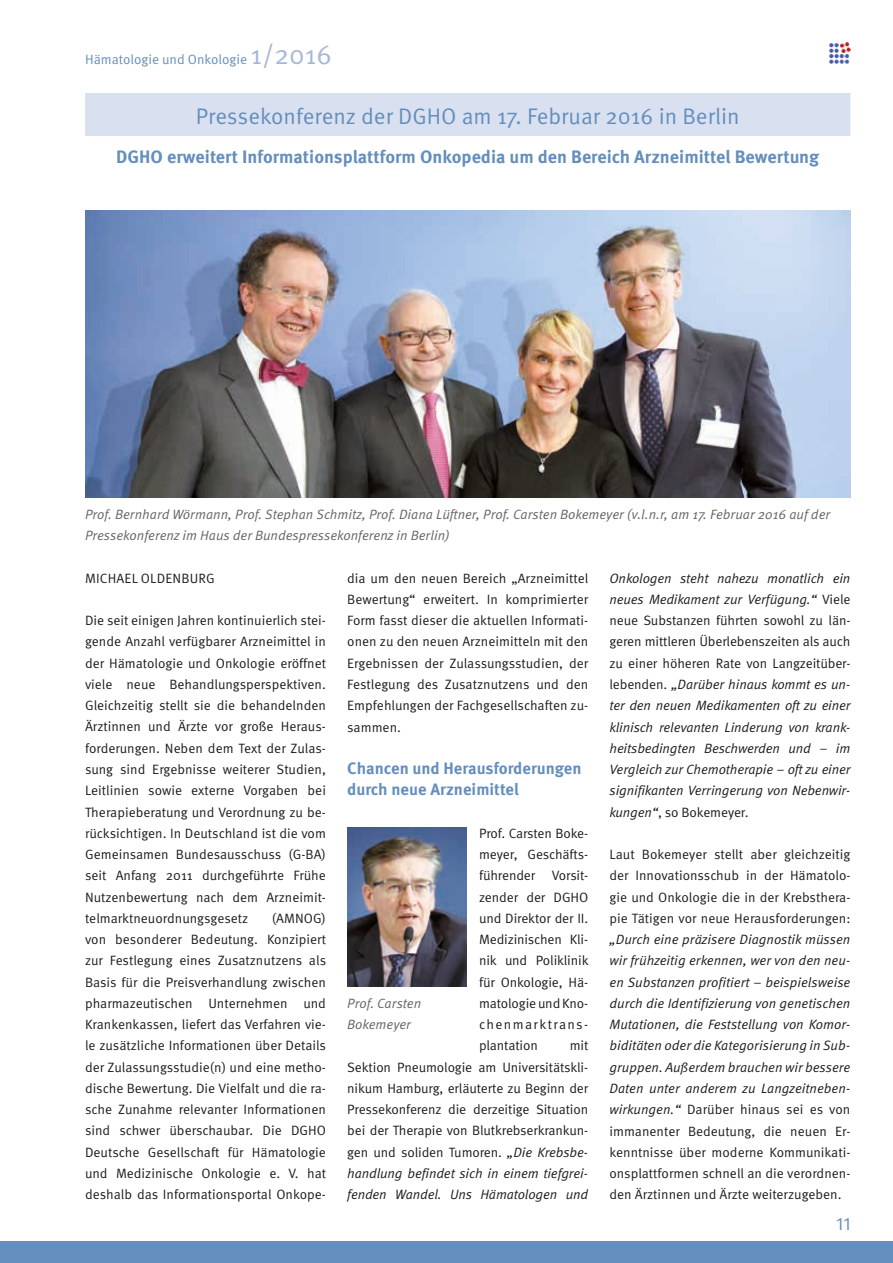
<style>
.page{position:relative;width:893px;height:1263px;background:#fff}
.page>*{position:absolute;margin:0;border:0;box-sizing:border-box;transform-origin:0 0}
.t1{font:22.5px "Meta Pro";color:#648ebd}
.t2{font:700 18px "Meta Pro";color:#648ebd}
.t3{font:18px "Meta Pro";color:#648ebd}
.t4{font:700 16.5px/21.3px "Meta Pro";color:#648ebd}
.t5{font:13.5px/21.3px "Meta Pro";letter-spacing:-.005em;color:#1d1d1b;text-align:justify}
.t6{font:italic 13.5px/21.3px "Meta Pro";letter-spacing:-.01em;color:#1d1d1b;text-align:justify}
.t7{font:italic 13.5px/21.3px "Meta Pro";color:#646463}
.t8{font:13.5px "Meta Pro";color:#648ebd}
.s1{font-size:27px;color:#a4b9d9}
.s2{font-style:italic}
.s3{font-style:normal}
</style>
<div class="page">
<div style="left:0;top:1242px;width:893px;height:21px;background:#648ebd"></div>
<img style="left:829px;top:43px;width:21px;height:21px">
<hr style="left:85px;top:93px;width:765px;height:1px;background:#d9e1f0">
<div style="left:85px;top:94px;width:765px;height:42px;background:#d9e1f0"></div>
<img style="left:85px;top:210px;width:765px;height:287px">
<img style="left:347px;top:827px;width:119px;height:159px">
<p class="t8" style="left:85px;top:51px;width:249px">Hämatologie und Onkologie <span class="s1">1/2016</span></p>
<h1 class="t1" style="left:196px;top:102px;width:545px">Pressekonferenz der DGHO am 17. Februar 2016 in Berlin</h1>
<h2 class="t2" style="left:116px;top:145px;width:705px">DGHO erweitert Informationsplattform Onkopedia um den Bereich Arzneimittel Bewertung</h2>
<p class="t7" style="left:85px;top:504px;width:747px">Prof. Bernhard Wörmann, Prof. Stephan Schmitz, Prof. Diana Lüftner, Prof. Carsten Bokemeyer (v.l.n.r, am 17. Februar 2016 auf der<br>Pressekonferenz im Haus der Bundespressekonferenz in Berlin)</p>
<p class="t5" style="left:85px;top:567px;width:131px">MICHAEL OLDENBURG</p>
<p class="t5" style="left:85px;top:610px;width:243px">Die seit einigen Jahren kontinuierlich stei&shy;gende Anzahl verfügbarer Arzneimittel in der Hämatologie und Onkologie eröffnet viele neue Behandlungsperspektiven.<br>Gleichzeitig stellt sie die behandelnden Ärztinnen und Ärzte vor große Heraus&shy;forderungen. Neben dem Text der Zulas&shy;sung sind Ergebnisse weiterer Studien, Leitlinien sowie externe Vorgaben bei Therapieberatung und Verordnung zu be&shy;rücksichtigen. In Deutschland ist die vom Gemeinsamen Bundesausschuss (G-BA) seit Anfang 2011 durchgeführte Frühe Nutzenbewertung nach dem Arzneimit&shy;telmarktneuordnungsgesetz</p>
<p class="t5" style="left:85px;top:908px;width:243px;text-indent:187px">(AMNOG) von besonderer Bedeutung. Konzipiert zur Festlegung eines Zusatznutzens als Basis für die Preisverhandlung zwischen pharmazeutischen Unternehmen und Krankenkassen, liefert das Verfahren vie&shy;le zusätzliche Informationen über Details der Zulassungsstudie(n) und eine metho&shy;dische Bewertung. Die Vielfalt und die ra&shy;sche Zunahme relevanter Informationen sind schwer überschaubar. Die DGHO Deutsche Gesellschaft für Hämatologie und Medizinische Onkologie e. V. hat deshalb das Informationsportal Onkope-</p>
<p class="t5" style="left:347px;top:567px;width:243px">dia um den neuen Bereich „Arzneimittel Bewertung“ erweitert. In komprimierter Form fasst dieser die aktuellen Informati&shy;onen zu den neuen Arzneimitteln mit den Ergebnissen der Zulassungsstudien, der Festlegung des Zusatznutzens und den Empfehlungen der Fachgesellschaften zu&shy;sammen.</p>
<p class="t4" style="left:347px;top:758px;width:236px">Chancen und Herausforderungen durch neue Arzneimittel</p>
<p class="t5" style="left:479px;top:822px;width:111px">Prof. Carsten Boke&shy;meyer, Geschäfts&shy;führender Vorsit&shy;zender der DGHO und Direktor der II.<br>Medizinischen Kli&shy;nik und Poliklinik für Onkologie, Hä&shy;matologie und Kno&shy;chenmarktrans&shy;plantation</p>
<p class="t7" style="left:347px;top:993px;width:75px">Prof. Carsten<br>Bokemeyer</p>
<p class="t5" style="left:347px;top:1035px;width:243px;text-indent:222px">mit Sektion Pneumologie am Universitätskli&shy;nikum Hamburg, erläuterte zu Beginn der Pressekonferenz die derzeitige Situation bei der Therapie von Blutkrebserkrankun&shy;gen und soliden Tumoren. <span class="s2">„Die Krebsbe&shy;handlung befindet sich in einem tiefgrei&shy;fenden Wandel. Uns Hämatologen und</span></p>
<p class="t6" style="left:609px;top:568px;width:243px">Onkologen steht nahezu monatlich ein neues Medikament zur Verfügung.“ <span class="s3">Viele neue Substanzen führten sowohl zu län&shy;geren mittleren Überlebenszeiten als auch zu einer höheren Rate von Langzeitüber&shy;lebenden.</span> „Darüber hinaus kommt es un&shy;ter den neuen Medikamenten oft zu einer klinisch relevanten Linderung von krank&shy;heitsbedingten Beschwerden und – im Vergleich zur Chemotherapie – oft zu einer signifikanten Verringerung von Nebenwir&shy;kungen“<span class="s3">, so Bokemeyer.</span></p>
<p class="t5" style="left:609px;top:844px;width:242px">Laut Bokemeyer stellt aber gleichzeitig der Innovationsschub in der Hämatolo&shy;gie und Onkologie die in der Krebsthera&shy;pie Tätigen vor neue Herausforderungen:</p>
<p class="t6" style="left:609px;top:929px;width:242px">„Durch eine präzisere Diagnostik müssen wir frühzeitig erkennen, wer von den neu&shy;en Substanzen profitiert – beispielsweise durch die Identifizierung von genetischen Mutationen, die Feststellung von Komor&shy;biditäten oder die Kategorisierung in Sub&shy;gruppen. Außerdem brauchen wir bessere Daten unter anderem zu Langzeitneben&shy;wirkungen.“ <span class="s3">Darüber hinaus sei es von immanenter Bedeutung, die neuen Er&shy;kenntnisse über moderne Kommunikati&shy;onsplattformen schnell an die verordnen&shy;den Ärztinnen und Ärzte weiterzugeben.</span></p>
<h2 class="t3" style="left:836px;top:1213px;width:16px">11</h2>
</div>
